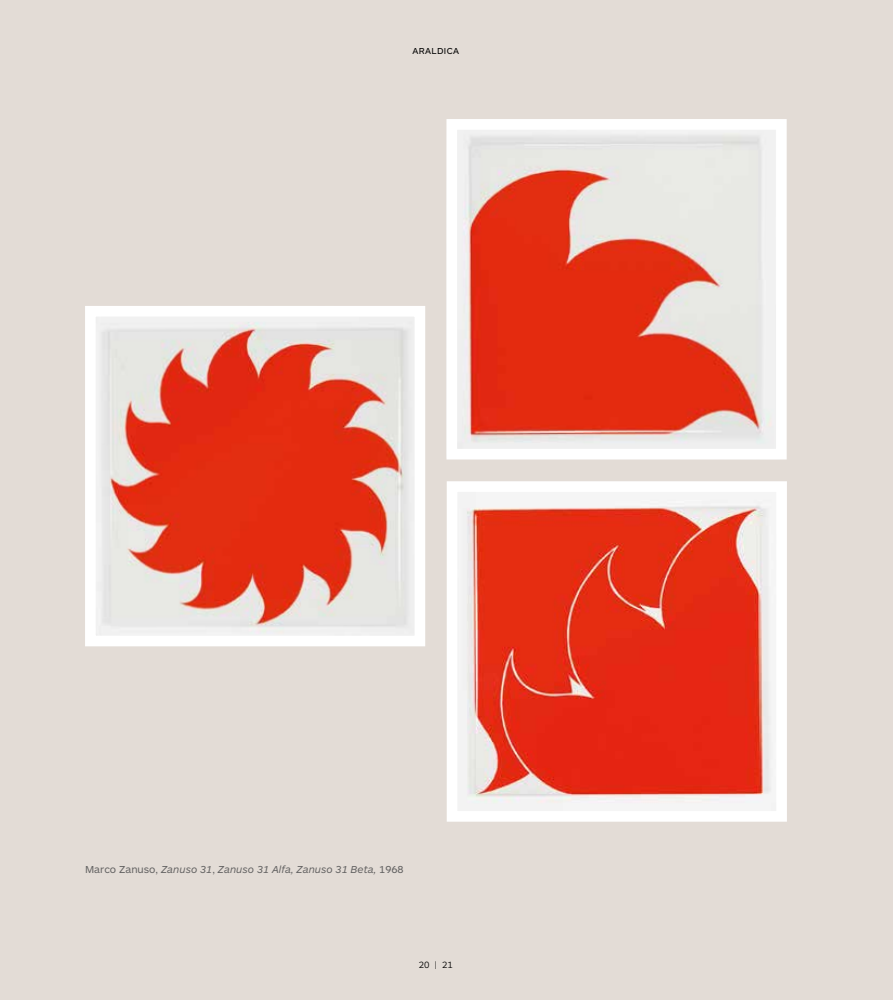
<style>
.page{position:relative;width:893px;height:1000px;background:#fff}
.page>*{position:absolute;margin:0;border:0;box-sizing:border-box;transform-origin:0 0}
.t1{font:italic 10.5px "ARS Maquette Pro";color:#646363}
.t2{font:300 9.45px "ARS Maquette Pro";color:#000}
.t3{font:9px "ARS Maquette Pro";letter-spacing:.04em;color:#000}
.s1{font-style:normal}
</style>
<div class="page">
<div style="left:0;top:0;width:893px;height:999px;background:#e3dcd6"></div>
<img style="left:97px;top:318px;width:316px;height:316px">
<div style="left:85px;top:306px;width:340px;height:340px;border:11px solid #fff"></div>
<img style="left:458px;top:131px;width:317px;height:316px">
<div style="left:446px;top:119px;width:341px;height:340px;border:11px solid #fff"></div>
<img style="left:459px;top:493px;width:316px;height:316px">
<div style="left:447px;top:481px;width:340px;height:340px;border:11px solid #fff"></div>
<p class="t3" style="left:413px;top:45px;width:48px">ARALDICA</p>
<p class="t1" style="left:85px;top:862px;width:320px"><span class="s1">Marco Zanuso,</span> Zanuso 31<span class="s1">,</span> Zanuso 31 Alfa, Zanuso 31 Beta, <span class="s1">1968</span></p>
<p class="t2" style="left:419px;top:958px;width:35px">20 | 21</p>
</div>
